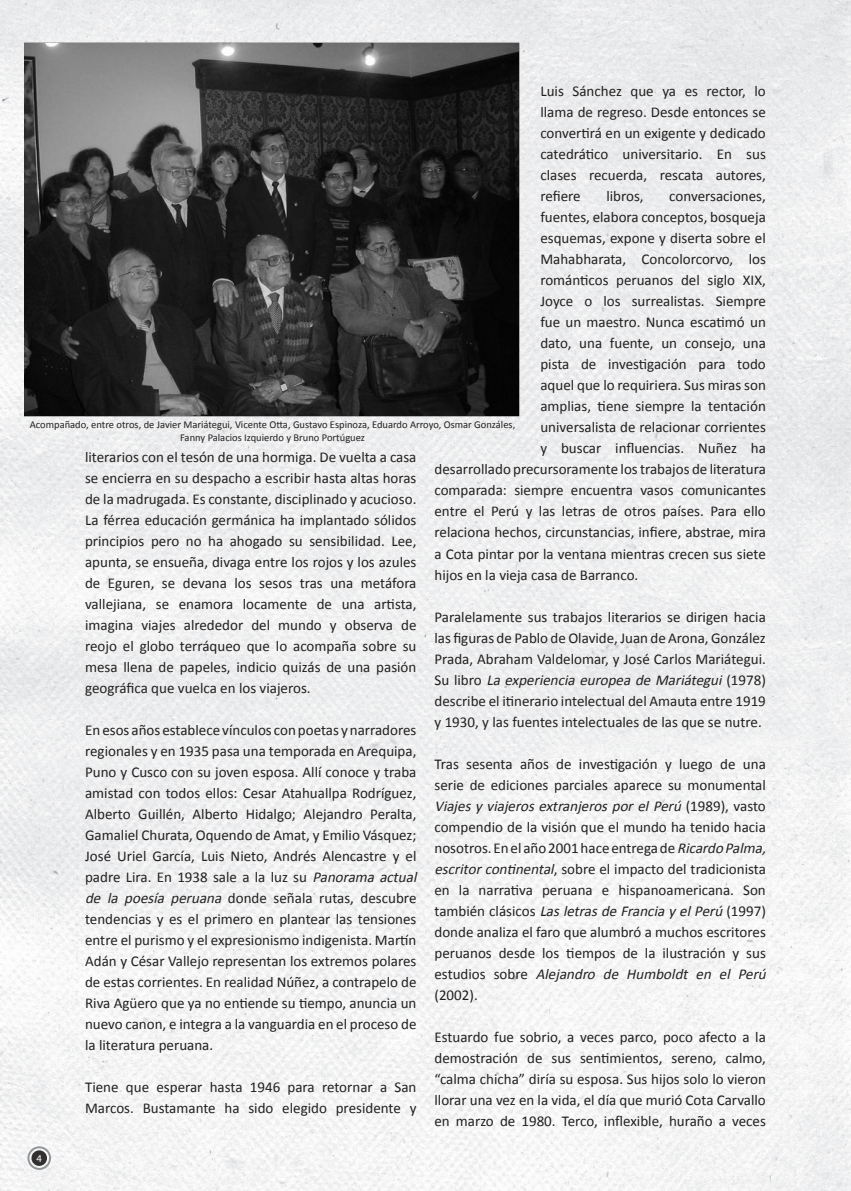
<style>
.page{position:relative;width:851px;height:1191px;background:#fff}
.page>*{position:absolute;margin:0;border:0;box-sizing:border-box;transform-origin:0 0}
.t1{font:15px/21px "Calibri";color:#231f20;text-align:justify}
.Leyemda{font:10.5px/12.6px "Calibri";color:#231f20;text-align:center}
.t2{font:10.5px "Myriad Pro";color:#fff}
.s1{font-style:italic}
</style>
<div class="page">
<img style="left:0;top:0;width:850px;height:1191px">
<img style="left:24px;top:43px;width:495px;height:373px">
<svg style="left:27px;top:1146px;width:24px;height:24px"></svg>
<div style="left:31px;top:1150px;width:16px;height:15px;background:#312f30;border-radius:50%"></div>
<p class="t1" style="left:540px;top:80px;width:227px">Luis Sánchez que ya es rector, lo llama de regreso. Desde entonces se convertirá en un exigente y dedicado catedrático universitario. En sus clases recuerda, rescata autores, refiere</p>
<p class="t1" style="left:606px;top:185px;width:39px">libros,</p>
<p class="t1" style="left:669px;top:185px;width:98px">conversaciones,</p>
<p class="t1" style="left:540px;top:206px;width:227px">fuentes, elabora conceptos, bosqueja</p>
<p class="t1" style="left:540px;top:227px;width:227px">esquemas, expone y diserta sobre el</p>
<p class="t1" style="left:540px;top:248px;width:227px">Mahabharata, Concolorcorvo, los</p>
<p class="t1" style="left:540px;top:269px;width:227px">románticos peruanos del siglo XIX,</p>
<p class="t1" style="left:540px;top:290px;width:227px">Joyce o los surrealistas. Siempre</p>
<p class="t1" style="left:540px;top:311px;width:227px">fue un maestro. Nunca escatimó un</p>
<p class="t1" style="left:540px;top:332px;width:227px">dato, una fuente, un consejo, una</p>
<p class="t1" style="left:540px;top:353px;width:227px">pista de investigación para todo</p>
<p class="t1" style="left:540px;top:374px;width:227px">aquel que lo requiriera. Sus miras son</p>
<p class="t1" style="left:540px;top:395px;width:227px">amplias, tiene siempre la tentación</p>
<p class="t1" style="left:540px;top:416px;width:227px">universalista de relacionar corrientes</p>
<p class="t1" style="left:540px;top:437px;width:227px">y buscar influencias. Nuñez ha</p>
<p class="t1" style="left:434px;top:458px;width:333px">desarrollado precursoramente los trabajos de literatura</p>
<p class="t1" style="left:434px;top:479px;width:333px">comparada: siempre encuentra vasos comunicantes</p>
<p class="t1" style="left:434px;top:500px;width:333px">entre el Perú y las letras de otros países. Para ello</p>
<p class="t1" style="left:434px;top:521px;width:333px">relaciona hechos, circunstancias, infiere, abstrae, mira</p>
<p class="t1" style="left:434px;top:542px;width:333px">a Cota pintar por la ventana mientras crecen sus siete</p>
<p class="t1" style="left:434px;top:563px;width:205px">hijos en la vieja casa de Barranco.</p>
<p class="t1" style="left:434px;top:605px;width:333px">Paralelamente sus trabajos literarios se dirigen hacia las figuras de Pablo de Olavide, Juan de Arona, González Prada, Abraham Valdelomar, y José Carlos Mariátegui.<br>S u l i b r o <span class="s1">La experiencia europea de Mariátegui</span> ( 1 9 7 8 ) describe el itinerario intelectual del Amauta entre 1919 y 1930, y las fuentes intelectuales de las que se nutre.</p>
<p class="t1" style="left:434px;top:752px;width:336px;text-align:left">Tras sesenta años de investigación y luego de una serie de ediciones parciales aparece su monumental <span class="s1">Viajes y viajeros extranjeros por el Perú</span> ( 1 9 8 9 ) , v a s t o compendio de la visión que el mundo ha tenido hacia nosotros. En el año 2001 hace entrega de <span class="s1">Ricardo Palma, escritorcontinental</span>, sobre el impacto del tradicionista en la narrativa peruana e hispanoamericana. Son también clásicos <span class="s1">Lasletrasde Francia y elPerú</span> (1997) donde analiza el faro que alumbró a muchos escritores peruanos desde los tiempos de la ilustración y sus e st u d i o s s o b re <span class="s1">Alejandro de Humboldt en el Perú </span>(2002).</p>
<p class="t1" style="left:434px;top:1025px;width:333px">Estuardo fue sobrio, a veces parco, poco afecto a la demostración de sus sentimientos, sereno, calmo, “calma chicha” diría su esposa. Sus hijos solo lo vieron llorar una vez en la vida, el día que murió Cota Carvallo en marzo de 1980. Terco, inflexible, huraño a veces</p>
<p class="Leyemda" style="left:30px;top:417px;width:487px">Acompañado, entre otros, de Javier Mariátegui, Vicente Otta, Gustavo Espinoza, Eduardo Arroyo, Osmar Gonzáles,<br>Fanny Palacios Izquierdo y Bruno Portúguez</p>
<p class="t1" style="left:85px;top:446px;width:333px">literarios con el tesón de una hormiga. De vuelta a casa se encierra en su despacho a escribir hasta altas horas de la madrugada. Es constante, disciplinado y acucioso.<br>La férrea educación germánica ha implantado sólidos principios pero no ha ahogado su sensibilidad. Lee, apunta, se ensueña, divaga entre los rojos y los azules de Eguren, se devana los sesos tras una metáfora vallejiana, se enamora locamente de una artista, imagina viajes alrededor del mundo y observa de reojo el globo terráqueo que lo acompaña sobre su mesa llena de papeles, indicio quizás de una pasión geográfica que vuelca en los viajeros.</p>
<p class="t1" style="left:85px;top:719px;width:336px;text-align:left">En esos años establece vínculos con poetas y narradores regionales y en 1935 pasa una temporada en Arequipa, Puno y Cusco con su joven esposa. Allí conoce y traba amistad con todos ellos: Cesar Atahuallpa Rodríguez, Alberto Guillén, Alberto Hidalgo; Alejandro Peralta, Gamaliel Churata, Oquendo de Amat, y Emilio Vásquez; José Uriel García, Luis Nieto, Andrés Alencastre y el padre Lira. En 1938 sale a la luz su <span class="s1">Panorama actual de la poesía peruana</span> donde señala rutas, descubre tendencias y es el primero en plantear las tensiones entre el purismo y el expresionismo indigenista. Martín Adán y César Vallejo representan los extremos polares de estas corrientes. En realidad Núñez, a contrapelo de Riva Agüero que ya no entiende su tiempo, anuncia un nuevo canon, e integra a la vanguardia en el proceso de la literatura peruana.</p>
<p class="t1" style="left:85px;top:1076px;width:333px">Tiene que esperar hasta 1946 para retornar a San<br>Marcos. Bustamante ha sido elegido presidente y</p>
<p class="t2" style="left:37px;top:1151px;width:7px">4</p>
</div>
